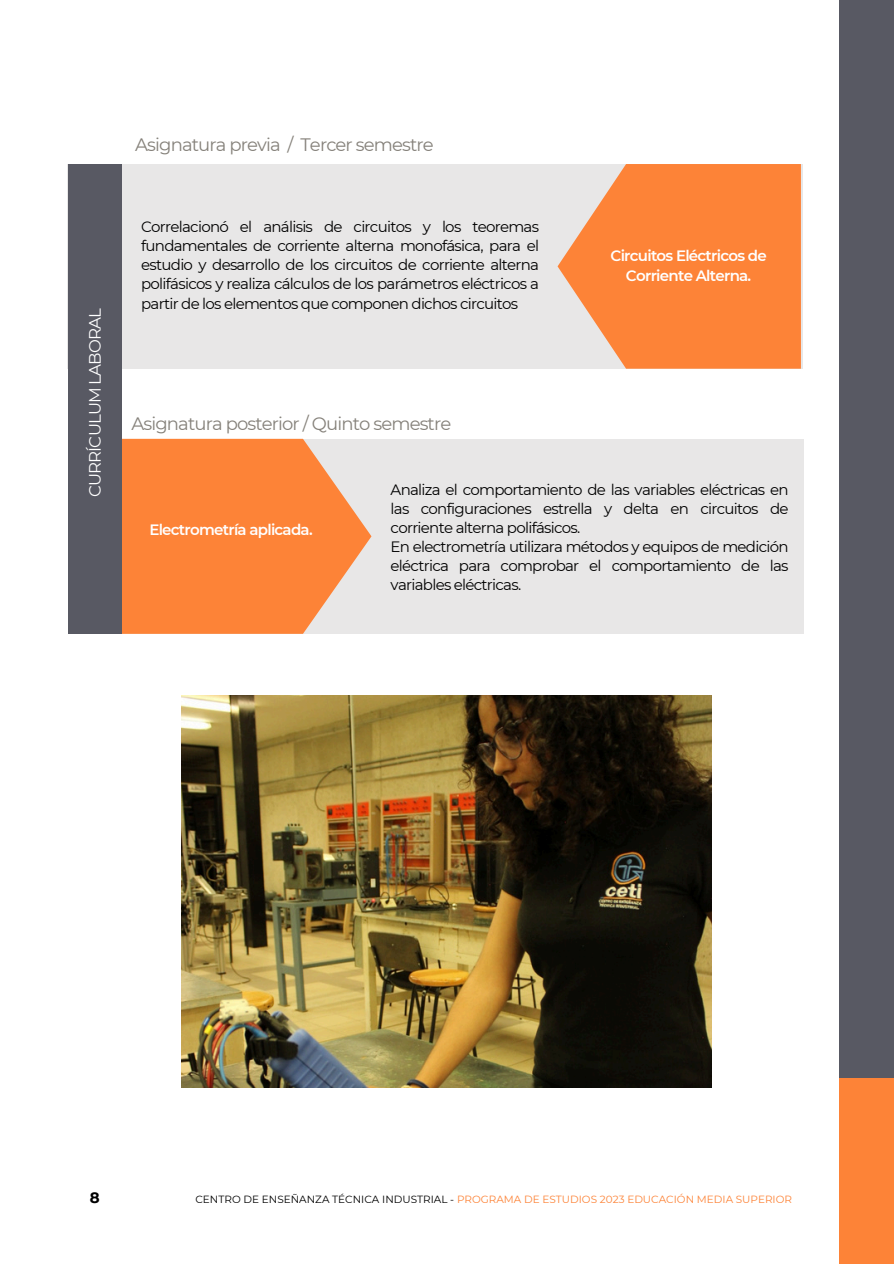
<style>
.page{position:relative;width:894px;height:1264px;background:#fff}
.page>*{position:absolute;margin:0;border:0;box-sizing:border-box;transform-origin:0 0}
.t1{font:18px "Montserrat";letter-spacing:-.05em;color:#85817a}
.t2{font:16.5px "Montserrat";letter-spacing:-.05em;color:#fff}
.t3{font:15px/19.2px "Montserrat";letter-spacing:-.05em;color:#000}
.t4{font:600 15px/20.2px "Montserrat";letter-spacing:-.05em;color:#fff;text-align:center}
.t5{font:700 15px "Montserrat";color:#000}
.t6{font:10.5px "Montserrat";color:#fd8337}
.s1{color:#000}
</style>
<div class="page">
<div style="left:838px;top:0;width:55px;height:1082px;background:#585963"></div>
<div style="left:838px;top:1078px;width:55px;height:185px;background:#fd8337"></div>
<div style="left:67px;top:164px;width:735px;height:205px;background:#e8e7e7"></div>
<div style="left:69px;top:439px;width:734px;height:195px;background:#e8e7e7"></div>
<svg style="left:122px;top:439px;width:249px;height:195px;background:#fa904e"></svg>
<div style="left:69px;top:164px;width:53px;height:470px;background:#585963"></div>
<svg style="left:557px;top:164px;width:243px;height:205px;background:#f99151"></svg>
<img style="left:181px;top:695px;width:530px;height:392px">
<h1 class="t2" style="left:85px;top:497px;width:191px;rotate:-90deg">CURRÍCULUM LABORAL</h1>
<p class="t1" style="left:135px;top:134px;width:300px">Asignatura previa / Tercer semestre</p>
<h2 class="t3" style="left:141px;top:217px;width:399px;text-align:justify">Correlacionó el análisis de circuitos y los teoremas fundamentales de corriente alterna monofásica, para el estudio y desarrollo de los circuitos de corriente alterna polifásicos y realiza cálculos de los parámetros eléctricos a partir de los elementos que componen dichos circuitos</h2>
<p class="t1" style="left:131px;top:412px;width:321px">Asignatura posterior / Quinto semestre</p>
<h4 class="t4" style="left:610px;top:245px;width:158px">Circuitos Eléctricos de<br>Corriente Alterna.</h4>
<h3 class="t4" style="left:149px;top:519px;width:165px">Electrometría aplicada.</h3>
<h3 class="t3" style="left:390px;top:480px;width:399px">Analiza el comportamiento de las variables eléctricas en las configuraciones estrella y delta en circuitos de corriente alterna polifásicos.<br>En electrometría utilizara métodos y equipos de medición eléctrica para comprobar el comportamiento de las variables eléctricas.</h3>
<h4 class="t5" style="left:90px;top:1187px;width:11px">8</h4>
<h2 class="t6" style="left:195px;top:1193px;width:598px"><span class="s1">CENTRO DE ENSEÑANZA TÉCNICA INDUSTRIAL -</span> PROGRAMA DE ESTUDIOS 2023 EDUCACIÓN MEDIA SUPERIOR</h2>
</div>
